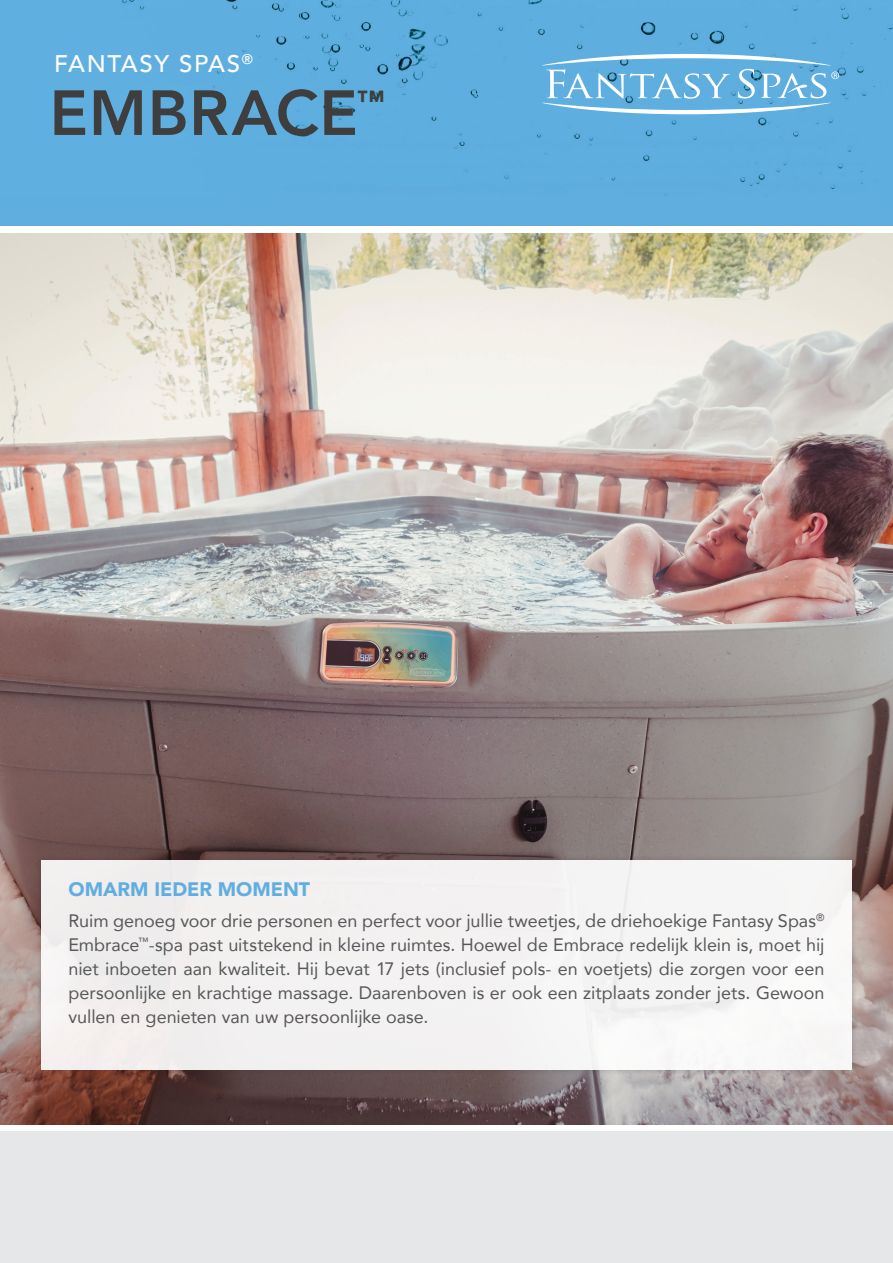
<style>
.page{position:relative;width:893px;height:1263px;background:#fff}
.page>*{position:absolute;margin:0;border:0;box-sizing:border-box;transform-origin:0 0}
.t1{font:800 63px "Avenir";letter-spacing:.01em;color:#3e3e3f}
.t2{font:800 27.6px "Avenir";color:#3e3e3f}
.t3{font:500 24px "Avenir";letter-spacing:.07em;color:#fff}
.t4{font:900 19.5px "Avenir";color:#60aee0}
.t5{font:18px/24px "Avenir";color:#57585a;text-align:justify}
</style>
<div class="page">
<div style="left:0;top:0;width:892px;height:226px;background:#60aee0"></div>
<img style="left:122px;top:0;width:770px;height:196px">
<div style="left:0;top:1131px;width:893px;height:132px;background:#e6e7e9"></div>
<img style="left:0;top:233px;width:892px;height:891px">
<div style="left:36px;top:854px;width:821px;height:222px;background:#231f20;opacity:.25"></div>
<div style="left:41px;top:860px;width:810px;height:209px;background:#f4f2f2"></div>
<svg style="left:542px;top:54px;width:297px;height:60px"></svg>
<h3 class="t3" style="left:54px;top:50px;width:201px">FANTASY SPAS<sup>®</sup></h3>
<h1 class="t1" style="left:50px;top:87px;width:310px">EMBRACE</h1>
<h2 class="t2" style="left:357px;top:89px;width:29px">™</h2>
<p class="t4" style="left:68px;top:878px;width:243px">OMARM IEDER MOMENT</p>
<p class="t5" style="left:68px;top:910px;width:758px">Ruim genoeg voor drie personen en perfect voor jullie tweetjes, de driehoekige Fantasy Spas<sup>® </sup>Embrace<sup>™</sup>-spa past uitstekend in kleine ruimtes. Hoewel de Embrace redelijk klein is, moet hij niet inboeten aan kwaliteit. Hij bevat 17 jets (inclusief pols- en voetjets) die zorgen voor een persoonlijke en krachtige massage. Daarenboven is er ook een zitplaats zonder jets. Gewoon vullen en genieten van uw persoonlijke oase.</p>
</div>
